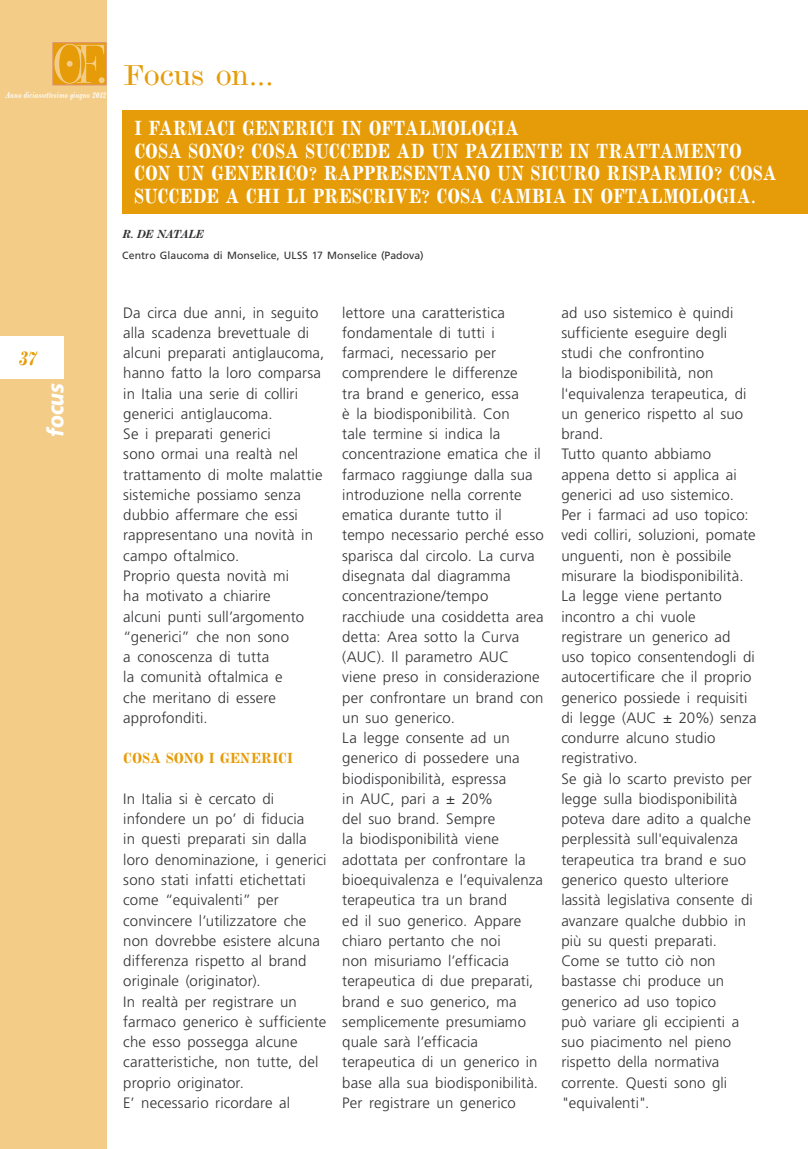
<style>
.page{position:relative;width:808px;height:1149px;background:#fff}
.page>*{position:absolute;margin:0;border:0;box-sizing:border-box;transform-origin:0 0}
.t1{font:expanded 27px "Modern MT Std";letter-spacing:-.015em;color:#e69c08}
.t2{font:italic 900 22.5px "Frutiger LT Std";color:#fff;scale:.85 1}
.t3{font:700 21px/22.5px "Modern MT Std";letter-spacing:.02em;color:#fff;scale:.9 1}
.t4{font:italic 700 21px "Modern MT Std";color:#e69c08;scale:.85 1}
.t5{font:300 15px/20.2px "Frutiger LT Std";letter-spacing:.01em;color:#323235}
.t6{font:700 15px "Modern MT Std";letter-spacing:.015em;color:#e69c08}
.t7{font:italic 700 12px "Modern MT Std";letter-spacing:-.09em;color:#323235}
.t8{font:10.5px "Frutiger LT Std";letter-spacing:.005em;color:#323235}
.t9{font:italic 700 9px "Modern MT Std";letter-spacing:-.005em;color:#fff;scale:.8 1}
</style>
<div class="page">
<div style="left:0;top:0;width:106px;height:1148px;background:#f3cc88"></div>
<div style="left:0;top:336px;width:64px;height:42px;background:#fff"></div>
<svg style="left:53px;top:43px;width:53px;height:42px"></svg>
<svg style="left:54px;top:44px;width:51px;height:40px"></svg>
<div style="left:122px;top:110px;width:686px;height:104px;background:#e69c08"></div>
<p class="t9" style="left:5px;top:90px;width:128px">Anno diciassettesimo giugno 2012</p>
<h1 class="t1" style="left:123px;top:58px;width:152px">Focus on...</h1>
<h3 class="t3" style="left:134px;top:117px;width:715px;text-indent:182px">CI IN OFTALMOLOGIA<br>COSA SONO? COSA SUCCEDE AD UN PAZIENTE IN TRATTAMENTO CON UN GENERICO? RAPPRESENTANO UN SICURO RISPARMIO? COSA SUCCEDE A CHI LI PRESCRIVE? COSA CAMBIA IN OFTALMOLOGIA.</h3>
<h3 class="t3" style="left:134px;top:117px;width:135px">I FARMACI GENERI</h3>
<p class="t7" style="left:122px;top:227px;width:83px">R. DE NATALE</p>
<p class="t8" style="left:122px;top:249px;width:303px">Centro Glaucoma di Monselice, ULSS 17 Monselice (Padova)</p>
<h3 class="t4" style="left:19px;top:345px;width:22px">37</h3>
<h2 class="t2" style="left:42px;top:436px;width:64px;rotate:-90deg">focus</h2>
<p class="t5" style="left:123px;top:302px;width:202px">Da circa due anni, in seguito alla scadenza brevettuale di alcuni preparati antiglaucoma, hanno fatto la loro comparsa in Italia una serie di colliri generici antiglaucoma.<br>Se i preparati generici<br>sono ormai una realtà nel trattamento di molte malattie sistemiche possiamo senza dubbio affermare che essi rappresentano una novità in campo oftalmico.<br>Proprio questa novità mi<br>ha motivato a chiarire<br>alcuni punti sull’argomento “generici” che non sono<br>a conoscenza di tutta<br>la comunità oftalmica e<br>che meritano di essere approfonditi.</p>
<p class="t6" style="left:123px;top:749px;width:171px">COSA SONO I GENERICI</p>
<p class="t5" style="left:123px;top:788px;width:205px">In Italia si è cercato di infondere un po’ di fiducia<br>in questi preparati sin dalla loro denominazione, i generici sono stati infatti etichettati come “equivalenti” per convincere l’utilizzatore che non dovrebbe esistere alcuna differenza rispetto al brand originale (originator).<br>In realtà per registrare un farmaco generico è sufficiente che esso possegga alcune caratteristiche, non tutte, del proprio originator.<br>E’ necessario ricordare al</p>
<p class="t5" style="left:342px;top:302px;width:203px">lettore una caratteristica fondamentale di tutti i farmaci, necessario per comprendere le differenze<br>tra brand e generico, essa<br>è la biodisponibilità. Con<br>tale termine si indica la concentrazione ematica che il farmaco raggiunge dalla sua introduzione nella corrente ematica durante tutto il tempo necessario perché esso sparisca dal circolo. La curva disegnata dal diagramma concentrazione/tempo racchiude una cosiddetta area detta: Area sotto la Curva (AUC). Il parametro AUC viene preso in considerazione per confrontare un brand con un suo generico.<br>La legge consente ad un generico di possedere una biodisponibilità, espressa<br>in AUC, pari a ± 20%<br>del suo brand. Sempre<br>la biodisponibilità viene adottata per confrontare la bioequivalenza e l’equivalenza terapeutica tra un brand<br>ed il suo generico. Appare chiaro pertanto che noi<br>non misuriamo l’efficacia terapeutica di due preparati, brand e suo generico, ma semplicemente presumiamo quale sarà l’efficacia terapeutica di un generico in base alla sua biodisponibilità.<br>Per registrare un generico</p>
<p class="t5" style="left:561px;top:302px;width:197px">ad uso sistemico è quindi sufficiente eseguire degli studi che confrontino<br>la biodisponibilità, non l'equivalenza terapeutica, di un generico rispetto al suo brand.<br>Tutto quanto abbiamo appena detto si applica ai generici ad uso sistemico.<br>Per i farmaci ad uso topico: vedi colliri, soluzioni, pomate unguenti, non è possibile misurare la biodisponibilità.<br>La legge viene pertanto incontro a chi vuole registrare un generico ad uso topico consentendogli di autocertificare che il proprio generico possiede i requisiti di legge (AUC ± 20%) senza condurre alcuno studio registrativo.<br>Se già lo scarto previsto per legge sulla biodisponibilità poteva dare adito a qualche perplessità sull'equivalenza terapeutica tra brand e suo generico questo ulteriore lassità legislativa consente di avanzare qualche dubbio in più su questi preparati.<br>Come se tutto ciò non bastasse chi produce un generico ad uso topico<br>può variare gli eccipienti a suo piacimento nel pieno rispetto della normativa corrente. Questi sono gli "equivalenti".</p>
</div>
